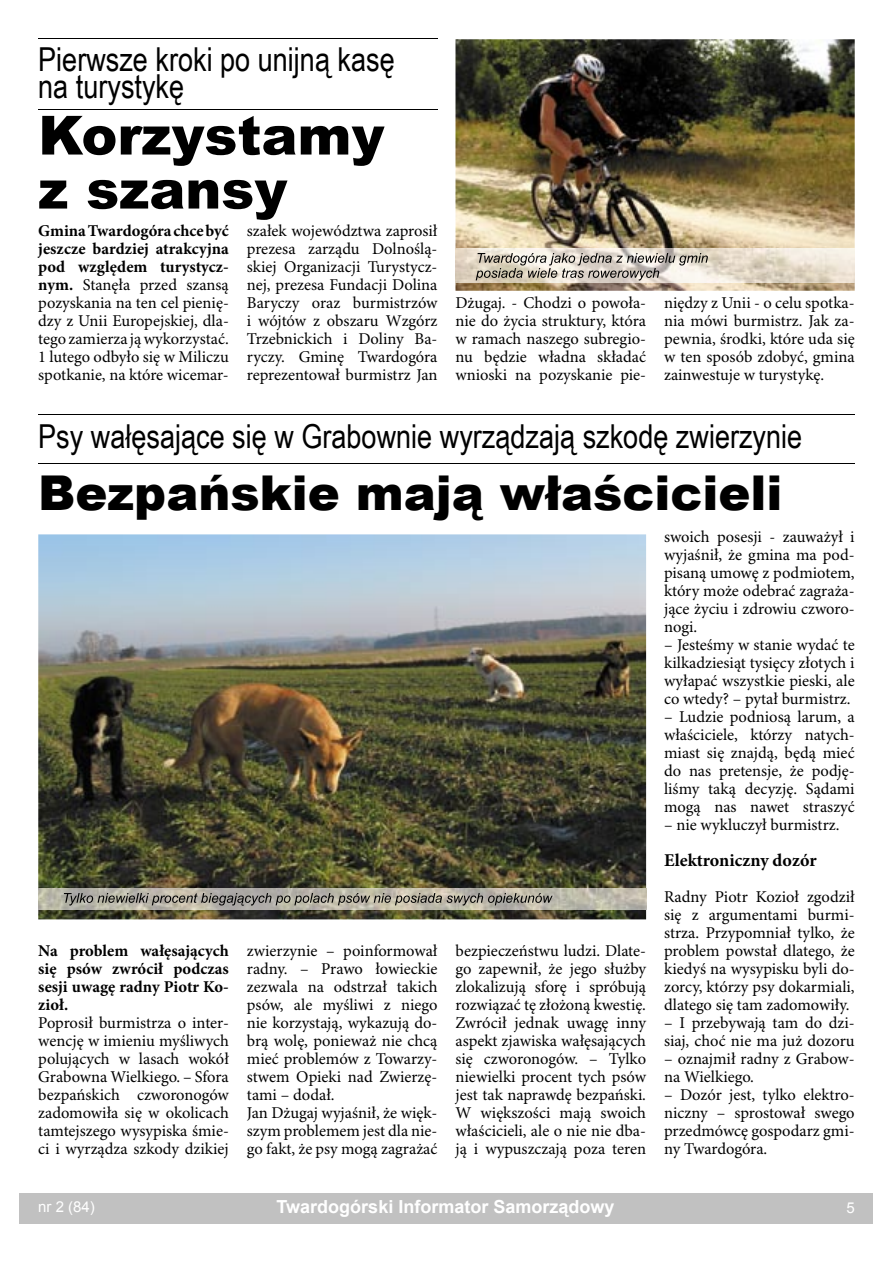
<style>
.page{position:relative;width:893px;height:1263px;background:#fff}
.page>*{position:absolute;margin:0;border:0;box-sizing:border-box;transform-origin:0 0}
.t1{font:900 54px/54px "Arial";color:#000}
.t2{font:900 48px "Arial";color:#000}
.t3{font:33px/27px "Arial Narrow";color:#000}
.t4{font:700 18px "Arial";color:#fff}
.t5{font:700 18px "Minion Pro";color:#000}
.t6{font:16.5px/18px "Minion Pro";color:#000;text-align:justify}
.t7{font:700 16.5px/18px "Minion Pro";color:#000;text-align:justify}
.t8{font:15px "Arial";color:#fff}
.s1{font-weight:700}
</style>
<div class="page">
<div style="left:20px;top:1193px;width:853px;height:31px;background:#c1c1c1"></div>
<img style="left:455px;top:39px;width:400px;height:252px">
<img style="left:455px;top:249px;width:399px;height:34px">
<svg style="left:476px;top:253px;width:232px;height:28px;background:#bbb4ab"></svg>
<hr style="left:38px;top:38px;width:399px;height:1px;background:#000">
<hr style="left:38px;top:109px;width:399px;height:1px;background:#000">
<img style="left:38px;top:534px;width:608px;height:385px">
<img style="left:38px;top:888px;width:608px;height:21px">
<svg style="left:64px;top:893px;width:489px;height:13px;background:#938f86"></svg>
<hr style="left:38px;top:415px;width:817px;height:1px;background:#000">
<hr style="left:38px;top:463px;width:817px;height:1px;background:#000">
<h3 class="t3" style="left:38px;top:44px;width:358px">Pierwsze kroki po unijną kasę na turystykę</h3>
<h1 class="t1" style="left:38px;top:107px;width:348px">Korzystamy z szansy</h1>
<p class="t6" style="left:38px;top:223px;width:192px"><span class="s1">Gmina Twardogóra chce być jeszcze bardziej atrakcyjna pod względem turystycz&shy;nym.</span> Stanęła przed szansą pozyskania na ten cel pienię&shy;dzy z Unii Europejskiej, dla&shy;tego zamierza ją wykorzystać.<br>1 lutego odbyło się w Miliczu spotkanie, na które wicemar-</p>
<p class="t6" style="left:247px;top:223px;width:192px">szałek województwa zaprosił prezesa zarządu Dolnoślą&shy;skiej Organizacji Turystycz&shy;nej, prezesa Fundacji Dolina Baryczy oraz burmistrzów i wójtów z obszaru Wzgórz Trzebnickich i Doliny Ba&shy;ryczy. Gminę Twardogóra reprezentował burmistrz Jan</p>
<p class="t6" style="left:455px;top:295px;width:192px">Dżugaj. - Chodzi o powoła&shy;nie do życia struktury, która w ramach naszego subregio&shy;nu będzie władna składać wnioski na pozyskanie pie-</p>
<p class="t6" style="left:664px;top:295px;width:192px">niędzy z Unii - o celu spotka&shy;nia mówi burmistrz. Jak za&shy;pewnia, środki, które uda się w ten sposób zdobyć, gmina zainwestuje w turystykę.</p>
<h3 class="t3" style="left:38px;top:422px;width:765px">Psy wałęsające się w Grabownie wyrządzają szkodę zwierzynie</h3>
<h2 class="t2" style="left:38px;top:458px;width:746px">Bezpańskie mają właścicieli</h2>
<p class="t7" style="left:38px;top:943px;width:192px">Na problem wałęsających się psów zwrócił podczas sesji uwagę radny Piotr Ko&shy;zioł.</p>
<p class="t6" style="left:38px;top:1015px;width:192px">Poprosił burmistrza o inter&shy;wencję w imieniu myśliwych polujących w lasach wokół Grabowna Wielkiego. – Sfora bezpańskich czworonogów zadomowiła się w okolicach tamtejszego wysypiska śmie&shy;ci i wyrządza szkody dzikiej</p>
<p class="t6" style="left:247px;top:943px;width:192px;text-align:left">zwierzynie – poinformował radny. – Prawo łowieckie zezwala na odstrzał takich psów, ale myśliwi z niego nie korzystają, wykazują do&shy;brą wolę, ponieważ nie chcą mieć problemów z Towarzy&shy;stwem Opieki nad Zwierzę&shy;tami – dodał.<br>Jan Dżugaj wyjaśnił, że więk&shy;szym problemem jest dla nie&shy;go fakt, że psy mogą zagrażać</p>
<p class="t6" style="left:455px;top:943px;width:192px">bezpieczeństwu ludzi. Dlate&shy;go zapewnił, że jego służby zlokalizują sforę i spróbują rozwiązać tę złożoną kwestię.<br>Zwrócił jednak uwagę inny aspekt zjawiska wałęsających się czworonogów. – Tylko niewielki procent tych psów jest tak naprawdę bezpański.<br>W większości mają swoich właścicieli, ale o nie nie dba&shy;ją i wypuszczają poza teren</p>
<p class="t6" style="left:664px;top:529px;width:192px">swoich posesji - zauważył i wyjaśnił, że gmina ma pod&shy;pisaną umowę z podmiotem, który może odebrać zagraża&shy;jące życiu i zdrowiu czworo&shy;nogi.</p>
<p class="t6" style="left:664px;top:637px;width:192px">– Jesteśmy w stanie wydać te kilkadziesiąt tysięcy złotych i wyłapać wszystkie pieski, ale co wtedy? – pytał burmistrz.</p>
<p class="t6" style="left:664px;top:709px;width:192px">– Ludzie podniosą larum, a właściciele, którzy natych&shy;miast się znajdą, będą mieć do nas pretensje, że podję&shy;liśmy taką decyzję. Sądami mogą nas nawet straszyć</p>
<p class="t6" style="left:664px;top:817px;width:177px">– nie wykluczył burmistrz.</p>
<p class="t5" style="left:664px;top:850px;width:154px">Elektroniczny dozór</p>
<p class="t6" style="left:664px;top:889px;width:192px">Radny Piotr Kozioł zgodził się z argumentami burmi&shy;strza. Przypomniał tylko, że problem powstał dlatego, że kiedyś na wysypisku byli do&shy;zorcy, którzy psy dokarmiali, dlatego się tam zadomowiły.</p>
<p class="t6" style="left:664px;top:1015px;width:192px">– I przebywają tam do dzi&shy;siaj, choć nie ma już dozoru</p>
<p class="t6" style="left:664px;top:1051px;width:192px">– oznajmił radny z Grabow&shy;na Wielkiego.</p>
<p class="t6" style="left:664px;top:1087px;width:192px">– Dozór jest, tylko elektro&shy;niczny – sprostował swego przedmówcę gospodarz gmi&shy;ny Twardogóra.</p>
<p class="t8" style="left:38px;top:1196px;width:58px">nr 2 (84)</p>
<p class="t4" style="left:277px;top:1195px;width:339px">Twardogórski Informator Samorządowy</p>
<p class="t8" style="left:846px;top:1198px;width:10px">5</p>
</div>
